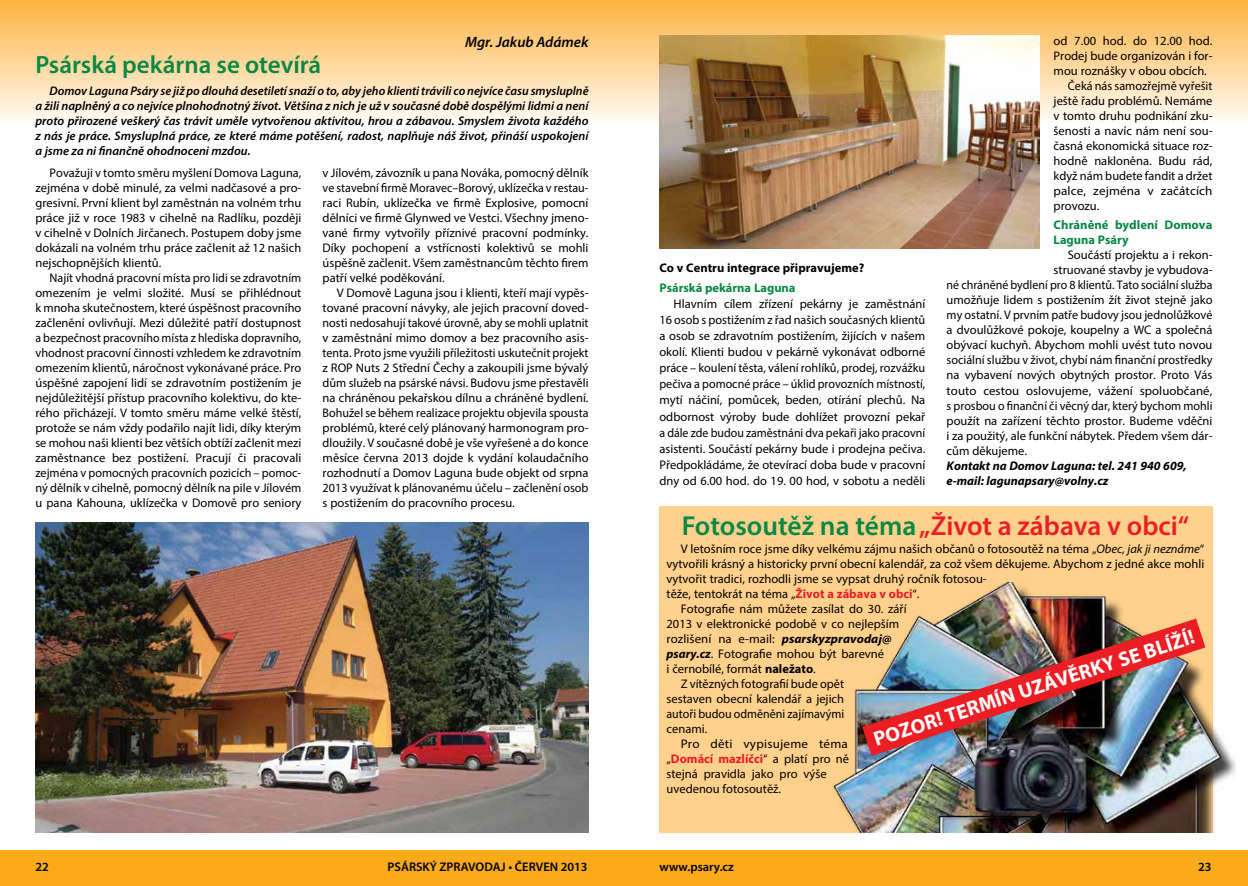
<style>
.page{position:relative;width:1248px;height:886px;background:#fff}
.page>*{position:absolute;margin:0;border:0;box-sizing:border-box;transform-origin:0 0}
.t1{font:600 27.5px "Myriad Pro";color:#ed1d24}
.t2{font:600 25px "Myriad Pro";color:#088844}
.t3{font:700 20.5px "Myriad Pro";color:#fff}
.t4{font:italic 600 15px "Myriad Pro";color:#000}
.t5{font:12.5px/15px "Myriad Pro";color:#000;text-align:justify}
.t6{font:italic 600 12.5px/15px "Myriad Pro";color:#000;text-align:justify}
.t7{font:12.5px "Myriad Pro";color:#000;scale:.96 1}
.t8{font:italic 700 12.5px/15px "Myriad Pro";color:#000}
.t9{font:700 12.5px/15px "Myriad Pro";color:#088844}
.t10{font:12.5px "Myriad Pro";color:#000;scale:1.05 1}
.t11{font:600 12.5px "Myriad Pro";color:#000}
.t12{font:700 12.5px "Myriad Pro";color:#000}
.t13{font:700 12.5px "Myriad Pro";color:#ed1d24}
.s1{color:#088844}
.s2{font-style:italic}
.s3{font-weight:700;color:#ed1d24}
.s4{font-weight:700;font-style:italic}
.s5{font-weight:700}
.s6{font-weight:400;color:#000}
</style>
<div class="page">
<div style="left:0;top:850px;width:624px;height:36px;background:#fbaa19"></div>
<div style="left:624px;top:850px;width:623px;height:36px;background:#fbaa19"></div>
<div style="left:0;top:0;width:624px;height:124px;background:linear-gradient(to bottom,#fdb33e,#fffaf6)"></div>
<div style="left:624px;top:0;width:623px;height:124px;background:linear-gradient(to bottom,#fdb33e,#fffaf6)"></div>
<img style="left:659px;top:35px;width:380px;height:214px">
<img style="left:35px;top:522px;width:553px;height:311px">
<div style="left:659px;top:507px;width:553px;height:326px;background:#ffd18d"></div>
<img style="left:833px;top:583px;width:403px;height:250px">
<img style="left:862px;top:618px;width:343px;height:138px">
<p class="t4" style="left:465px;top:32px;width:125px">Mgr. Jakub Adámek</p>
<h2 class="t2" style="left:35px;top:49px;width:287px">Psárská pekárna se otevírá</h2>
<p class="t6" style="left:35px;top:83px;width:554px;text-indent:14px">Domov Laguna Psáry se již po dlouhá desetiletí snaží o to, aby jeho klienti trávili co nejvíce času smysluplně a žili naplněný a co nejvíce plnohodnotný život. Většina z nich je už v současné době dospělými lidmi a není proto přirozené veškerý čas trávit uměle vytvořenou aktivitou, hrou a zábavou. Smyslem života každého z nás je práce. Smysluplná práce, ze které máme potěšení, radost, naplňuje náš život, přináší uspokojení a jsme za ni finančně ohodnoceni mzdou.</p>
<p class="t5" style="left:35px;top:165px;width:267px;text-indent:14px">Považuji v tomto směru myšlení Domova Laguna, zejména v době minulé, za velmi nadčasové a pro&shy;gresivní. První klient byl zaměstnán na volném trhu práce již v roce 1983 v cihelně na Radlíku, později v cihelně v Dolních Jirčanech. Postupem doby jsme dokázali na volném trhu práce začlenit až 12 našich nejschopnějších klientů.</p>
<p class="t5" style="left:35px;top:270px;width:267px;text-indent:14px">Najít vhodná pracovní místa pro lidi se zdravotním omezením je velmi složité. Musí se přihlédnout k mnoha skutečnostem, které úspěšnost pracovního začlenění ovlivňují. Mezi důležité patří dostupnost a bezpečnost pracovního místa z hlediska dopravního, vhodnost pracovní činnosti vzhledem ke zdravotním omezením klientů, náročnost vykonávané práce. Pro úspěšné zapojení lidí se zdravotním postižením je nejdůležitější přístup pracovního kolektivu, do kte&shy;rého přicházejí. V tomto směru máme velké štěstí, protože se nám vždy podařilo najít lidi, díky kterým se mohou naši klienti bez větších obtíží začlenit mezi zaměstnance bez postižení. Pracují či pracovali zejména v pomocných pracovních pozicích – pomoc&shy;ný dělník v cihelně, pomocný dělník na pile v Jílovém u pana Kahouna, uklízečka v Domově pro seniory</p>
<p class="t5" style="left:322px;top:165px;width:267px">v Jílovém, závozník u pana Nováka, pomocný dělník ve stavební firmě Moravec–Borový, uklízečka v restau&shy;raci Rubín, uklízečka ve firmě Explosive, pomocní dělníci ve firmě Glynwed ve Vestci. Všechny jmeno&shy;vané firmy vytvořily příznivé pracovní podmínky.<br>Díky pochopení a vstřícnosti kolektivů se mohli úspěšně začlenit. Všem zaměstnancům těchto firem patří velké poděkování.</p>
<p class="t5" style="left:322px;top:285px;width:267px;text-indent:14px">V Domově Laguna jsou i klienti, kteří mají vypěs&shy;tované pracovní návyky, ale jejich pracovní doved&shy;nosti nedosahují takové úrovně, aby se mohli uplatnit v zaměstnání mimo domov a bez pracovního asis&shy;tenta. Proto jsme využili příležitosti uskutečnit projekt z ROP Nuts 2 Střední Čechy a zakoupili jsme bývalý dům služeb na psárské návsi. Budovu jsme přestavěli na chráněnou pekařskou dílnu a chráněné bydlení.<br>Bohužel se během realizace projektu objevila spousta problémů, které celý plánovaný harmonogram pro&shy;dloužily. V současné době je vše vyřešené a do konce měsíce června 2013 dojde k vydání kolaudačního rozhodnutí a Domov Laguna bude objekt od srpna 2013 využívat k plánovanému účelu – začlenění osob s postižením do pracovního procesu.</p>
<p class="t5" style="left:1053px;top:33px;width:160px">od 7.00 hod. do 12.00 hod.</p>
<p class="t5" style="left:1053px;top:48px;width:160px">Prodej bude organizován i for-</p>
<p class="t5" style="left:1053px;top:63px;width:155px">mou roznášky v obou obcích.</p>
<p class="t5" style="left:1067px;top:78px;width:146px">Čeká nás samozřejmě vyřešit</p>
<p class="t5" style="left:1053px;top:93px;width:160px">ještě řadu problémů. Nemáme</p>
<p class="t5" style="left:1053px;top:108px;width:160px">v tomto druhu podnikání zku-</p>
<p class="t5" style="left:1053px;top:123px;width:160px">šenosti a navíc nám není sou-</p>
<p class="t5" style="left:1053px;top:138px;width:160px">časná ekonomická situace roz-</p>
<p class="t5" style="left:1053px;top:153px;width:160px">hodně nakloněna. Budu rád,</p>
<p class="t5" style="left:1053px;top:168px;width:160px">když nám budete fandit a držet</p>
<p class="t10" style="left:1053px;top:183px;width:153px">palce, zejména v začátcích</p>
<p class="t5" style="left:1053px;top:198px;width:47px">provozu.</p>
<p class="t9" style="left:1053px;top:217px;width:160px">Chráněné bydlení Domova<br>Laguna Psáry</p>
<p class="t5" style="left:1067px;top:247px;width:146px">Součástí projektu a i rekon-</p>
<p class="t5" style="left:1053px;top:262px;width:160px">struované stavby je vybudova-</p>
<p class="t7" style="left:946px;top:277px;width:278px">né chráněné bydlení pro 8 klientů. Tato sociální služba</p>
<p class="t5" style="left:946px;top:292px;width:267px">umožňuje lidem s postižením žít život stejně jako</p>
<p class="t5" style="left:946px;top:307px;width:267px">my ostatní. V prvním patře budovy jsou jednolůžkové</p>
<p class="t5" style="left:946px;top:322px;width:267px">a dvoulůžkové pokoje, koupelny a WC a společná</p>
<p class="t5" style="left:946px;top:337px;width:267px">obývací kuchyň. Abychom mohli uvést tuto novou</p>
<p class="t5" style="left:946px;top:352px;width:267px">sociální službu v život, chybí nám finanční prostředky</p>
<p class="t5" style="left:946px;top:368px;width:267px">na vybavení nových obytných prostor. Proto Vás</p>
<p class="t5" style="left:946px;top:383px;width:267px">touto cestou oslovujeme, vážení spoluobčané,</p>
<p class="t7" style="left:946px;top:398px;width:278px">s prosbou o finanční či věcný dar, který bychom mohli</p>
<p class="t5" style="left:946px;top:413px;width:267px">použít na zařízení těchto prostor. Budeme vděčni</p>
<p class="t5" style="left:946px;top:428px;width:267px">i za použitý, ale funkční nábytek. Předem všem dár-</p>
<p class="t5" style="left:946px;top:443px;width:82px">cům děkujeme.</p>
<p class="t8" style="left:946px;top:458px;width:242px">Kontakt na Domov Laguna: tel. 241 940 609, e-mail: lagunapsary@volny.cz</p>
<h1 class="t1" style="left:681px;top:508px;width:509px"><span class="s1">Fotosoutěž na téma</span> „Život a zábava v obci“</h1>
<p class="t5" style="left:680px;top:541px;width:525px">V letošním roce jsme díky velkému zájmu našich občanů o fotosoutěž na téma „<span class="s2">Obec, jak ji neznáme</span>“</p>
<p class="t5" style="left:666px;top:556px;width:539px">vytvořili krásný a historicky první obecní kalendář, za což všem děkujeme. Abychom z jedné akce mohli</p>
<p class="t5" style="left:666px;top:571px;width:322px">vytvořit tradici, rozhodli jsme se vypsat druhý ročník fotosou-</p>
<p class="t5" style="left:666px;top:586px;width:254px">těže, tentokrát na téma „<span class="s3">Život a zábava v obci</span>“.</p>
<p class="t5" style="left:680px;top:601px;width:227px">Fotografie nám můžete zasílat do 30. září</p>
<p class="t5" style="left:666px;top:616px;width:234px">2013 v elektronické podobě v co nejlepším</p>
<p class="t5" style="left:666px;top:631px;width:227px">rozlišení na e-mail: <span class="s4">psarskyzpravodaj@</span></p>
<p class="t5" style="left:666px;top:646px;width:219px"><span class="s4">psary.cz</span>. Fotografie mohou být barevné</p>
<p class="t5" style="left:666px;top:661px;width:151px">i černobílé, formát <span class="s5">naležato</span>.</p>
<p class="t5" style="left:680px;top:676px;width:165px">Z vítězných fotografií bude opět</p>
<p class="t5" style="left:666px;top:691px;width:179px">sestaven obecní kalendář a jejich</p>
<p class="t7" style="left:666px;top:706px;width:186px">autoři budou odměněni zajímavými</p>
<p class="t5" style="left:666px;top:721px;width:42px">cenami.</p>
<p class="t10" style="left:680px;top:736px;width:161px">Pro děti vypisujeme téma</p>
<p class="t13" style="left:666px;top:751px;width:184px"><span class="s6">„</span>Domácí mazlíčci<span class="s6">“ a platí pro ně</span></p>
<p class="t5" style="left:666px;top:766px;width:161px">stejná pravidla jako pro výše</p>
<p class="t5" style="left:666px;top:781px;width:116px">uvedenou fotosoutěž.</p>
<p class="t12" style="left:659px;top:260px;width:206px">Co v Centru integrace připravujeme?</p>
<p class="t9" style="left:659px;top:280px;width:138px">Psárská pekárna Laguna</p>
<p class="t5" style="left:659px;top:296px;width:267px;line-height:16.1px;text-indent:14px">Hlavním cílem zřízení pekárny je zaměstnání 16 osob s postižením z řad našich současných klientů a osob se zdravotním postižením, žijících v našem okolí. Klienti budou v pekárně vykonávat odborné práce – koulení těsta, válení rohlíků, prodej, rozvážku pečiva a pomocné práce – úklid provozních místností, mytí náčiní, pomůcek, beden, otírání plechů. Na odbornost výroby bude dohlížet provozní pekař a dále zde budou zaměstnáni dva pekaři jako pracovní asistenti. Součástí pekárny bude i prodejna pečiva.<br>Předpokládáme, že otevírací doba bude v pracovní dny od 6.00 hod. do 19. 00 hod, v sobotu a neděli</p>
<h3 class="t3" style="left:870px;top:727px;width:337px;rotate:-18deg">POZOR! TERMÍN UZÁVĚRKY SE BLÍŽÍ!</h3>
<p class="t11" style="left:35px;top:859px;width:15px">22</p>
<p class="t11" style="left:387px;top:859px;width:201px">PSÁRSKÝ ZPRAVODAJ • ČERVEN 2013</p>
<p class="t11" style="left:659px;top:859px;width:76px">www.psary.cz</p>
<p class="t11" style="left:1198px;top:859px;width:15px">23</p>
</div>
